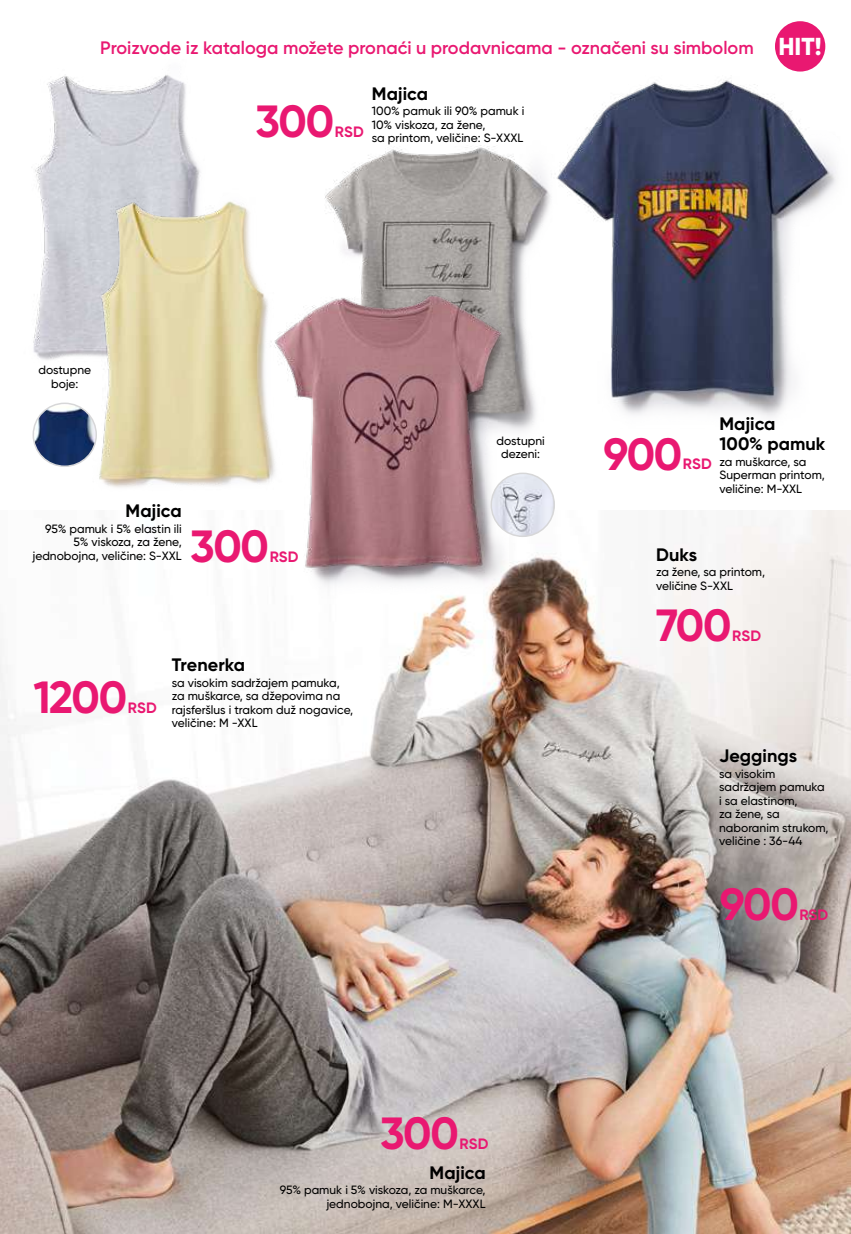
<style>
.page{position:relative;width:851px;height:1234px;background:#fff}
.page>*{position:absolute;margin:0;border:0;box-sizing:border-box;transform-origin:0 0}
.t1{font:700 45px "Gilroy";letter-spacing:-.03em;color:#e91871}
.t2{font:800 24.45px "Gilroy";color:#fff}
.t3{font:600 18px "Gilroy";color:#e91871}
.t4{font:700 18px/20.1px "Gilroy";color:#000}
.t5{font:700 15px "Gilroy";letter-spacing:.01em;color:#e91871}
.t6{font:500 12px/13.5px "Gilroy";color:#000}
</style>
<div class="page">
<img style="left:0;top:510px;width:850px;height:723px">
<img style="left:566px;top:58px;width:271px;height:359px">
<img style="left:325px;top:145px;width:241px;height:284px">
<img style="left:260px;top:281px;width:266px;height:318px">
<img style="left:33px;top:75px;width:167px;height:285px">
<img style="left:84px;top:188px;width:212px;height:322px">
<div style="left:774px;top:21px;width:51px;height:51px;background:#e91871;border-radius:50%"></div>
<img style="left:33px;top:403px;width:63px;height:63px;border-radius:31px">
<div style="left:33px;top:402px;width:64px;height:65px;border:2px solid #d7d7d8;border-radius:50%"></div>
<img style="left:491px;top:473px;width:63px;height:63px;border-radius:31px">
<div style="left:490px;top:472px;width:65px;height:65px;border:2px solid #d7d7d8;border-radius:50%"></div>
<h3 class="t3" style="left:100px;top:37px;width:654px">Proizvode iz kataloga možete pronaći u prodavnicama - označeni su simbolom</h3>
<h1 class="t1" style="left:255px;top:93px;width:80px">300</h1>
<p class="t5" style="left:335px;top:123px;width:30px">RSD</p>
<h3 class="t4" style="left:372px;top:83px;width:58px">Majica</h3>
<p class="t6" style="left:372px;top:104px;width:154px">100% pamuk ili 90% pamuk i<br>10% viskoza, za žene,<br>sa printom, veličine: S-XXXL</p>
<h2 class="t2" style="left:778px;top:31px;width:45px">HIT!</h2>
<p class="t6" style="left:38px;top:363px;width:54px;text-align:center">dostupne boje:</p>
<p class="t6" style="left:496px;top:433px;width:50px;text-align:center">dostupni dezeni:</p>
<h1 class="t1" style="left:603px;top:425px;width:80px">900</h1>
<p class="t5" style="left:682px;top:454px;width:30px">RSD</p>
<h3 class="t4" style="left:719px;top:413px;width:107px">Majica<br>100% pamuk</h3>
<p class="t6" style="left:719px;top:454px;width:107px">za muškarce, sa<br>Superman printom, veličine: M-XXL</p>
<h3 class="t4" style="left:126px;top:500px;width:58px">Majica</h3>
<p class="t6" style="left:32px;top:521px;width:151px;text-align:right">95% pamuk i 5% elastin ili<br>5% viskoza, za žene, jednobojna, veličine: S-XXL</p>
<h1 class="t1" style="left:190px;top:518px;width:80px">300</h1>
<p class="t5" style="left:270px;top:547px;width:30px">RSD</p>
<h1 class="t1" style="left:33px;top:669px;width:95px">1200</h1>
<p class="t5" style="left:128px;top:698px;width:30px">RSD</p>
<h3 class="t4" style="left:172px;top:654px;width:75px">Trenerka</h3>
<p class="t6" style="left:172px;top:675px;width:183px">sa visokim sadržajem pamuka, za muškarce, sa džepovima na rajsferšlus i trakom duž nogavice, veličine: M -XXL</p>
<h1 class="t1" style="left:380px;top:1104px;width:80px">300</h1>
<p class="t5" style="left:459px;top:1133px;width:30px">RSD</p>
<h3 class="t4" style="left:429px;top:1161px;width:58px">Majica</h3>
<p class="t6" style="left:280px;top:1182px;width:207px;text-align:right">95% pamuk i 5% viskoza, za muškarce, jednobojna, veličine: M-XXXL</p>
<h3 class="t4" style="left:656px;top:544px;width:43px">Duks</h3>
<p class="t6" style="left:656px;top:565px;width:110px">za žene, sa printom, veličine S-XXL</p>
<h1 class="t1" style="left:656px;top:597px;width:77px">700</h1>
<p class="t5" style="left:732px;top:626px;width:30px">RSD</p>
<h3 class="t4" style="left:719px;top:745px;width:80px">Jeggings</h3>
<p class="t6" style="left:719px;top:766px;width:111px">sa visokim sadržajem pamuka i sa elastinom,<br>za žene, sa naboranim strukom, veličine : 36-44</p>
<h1 class="t1" style="left:719px;top:875px;width:80px">900</h1>
<p class="t5" style="left:799px;top:905px;width:30px">RSD</p>
</div>
